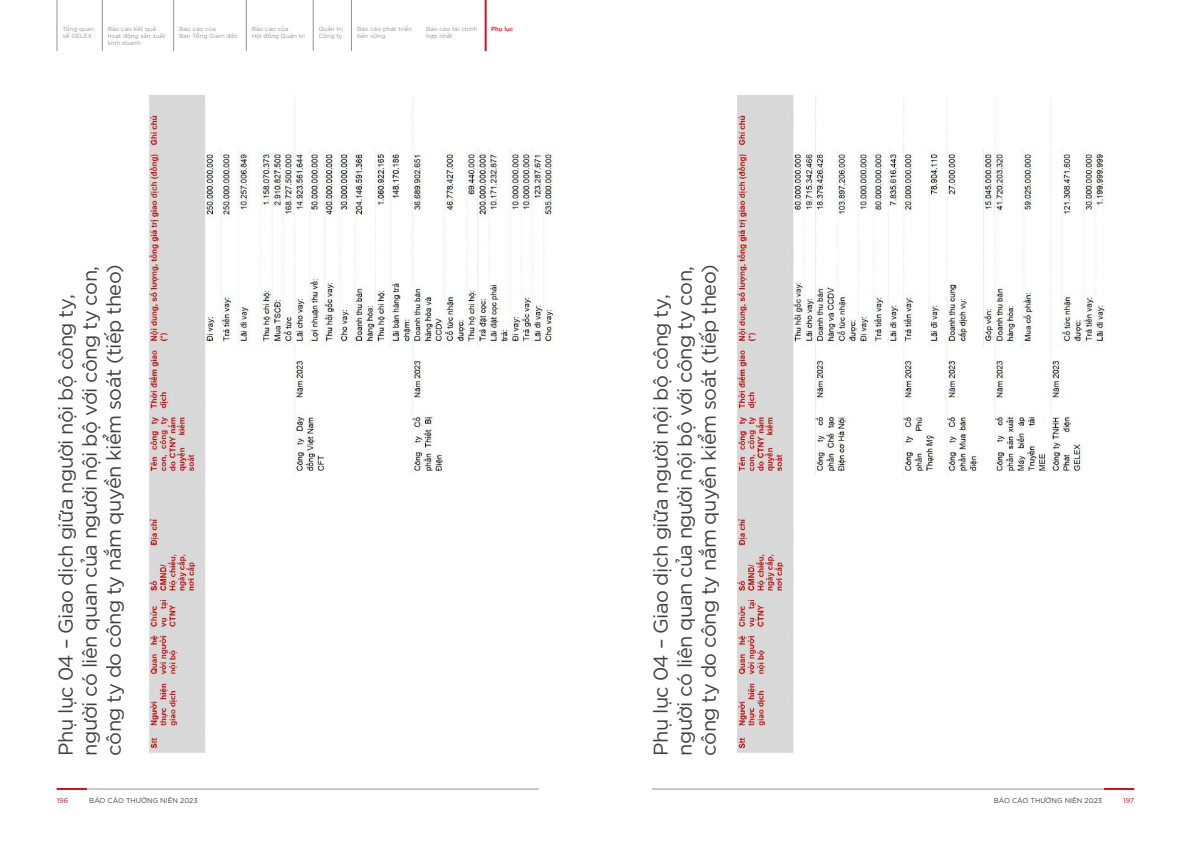
<style>
.page{position:relative;width:1191px;height:842px;background:#fff}
.page>*{position:absolute;margin:0;border:0;box-sizing:border-box;transform-origin:0 0}
.t1{font:20px/24px "SVN Gotham";letter-spacing:-.03em;color:#414042}
.t2{font:7px "SVN Gotham";color:#414042}
.t3{font:7px "SVN Gotham";color:#c41425}
.t4{font:6px/7.2px "SVN Gotham";color:#939598}
.t5{font:6px "SVN Gotham";color:#c41425}
</style>
<div class="page">
<hr style="left:57px;top:0;width:1px;height:51px;background:#939598">
<hr style="left:102px;top:0;width:1px;height:51px;background:#939598">
<hr style="left:173px;top:0;width:1px;height:51px;background:#939598">
<hr style="left:246px;top:0;width:1px;height:51px;background:#939598">
<hr style="left:313px;top:0;width:1px;height:51px;background:#939598">
<hr style="left:351px;top:0;width:1px;height:51px;background:#939598">
<hr style="left:484px;top:0;width:2px;height:51px;background:#c41425">
<hr style="left:57px;top:789px;width:482px;height:1px;background:#939598">
<hr style="left:57px;top:788px;width:30px;height:2px;background:#c41425">
<hr style="left:652px;top:789px;width:481px;height:1px;background:#939598">
<hr style="left:1104px;top:788px;width:30px;height:2px;background:#c41425">
<img style="left:146px;top:95px;width:408px;height:658px">
<img style="left:736px;top:95px;width:370px;height:658px">
<p class="t4" style="left:62px;top:25px;width:33px">Tổng quan về GELEX</p>
<p class="t4" style="left:108px;top:25px;width:59px">Báo cáo kết quả hoạt động sản xuất kinh doanh</p>
<p class="t4" style="left:179px;top:25px;width:60px">Báo cáo của<br>Ban Tổng Giám đốc</p>
<p class="t4" style="left:252px;top:25px;width:55px">Báo cáo của<br>Hội đồng Quản trị</p>
<p class="t4" style="left:319px;top:25px;width:26px">Quản trị<br>Công ty</p>
<p class="t4" style="left:357px;top:25px;width:57px">Báo cáo phát triển bền vững</p>
<p class="t4" style="left:426px;top:25px;width:53px">Báo cáo tài chính hợp nhất</p>
<p class="t5" style="left:491px;top:24px;width:24px">Phụ lục</p>
<p class="t1" style="left:52px;top:755px;width:493px;rotate:-90deg">Phụ lục 04 – Giao dịch giữa người nội bộ công ty, người có liên quan của người nội bộ với công ty con, công ty do công ty nắm quyền kiểm soát (tiếp theo)</p>
<p class="t1" style="left:647px;top:755px;width:493px;rotate:-90deg">Phụ lục 04 – Giao dịch giữa người nội bộ công ty, người có liên quan của người nội bộ với công ty con, công ty do công ty nắm quyền kiểm soát (tiếp theo)</p>
<p class="t3" style="left:57px;top:796px;width:13px">196</p>
<p class="t2" style="left:89px;top:796px;width:110px">BÁO CÁO THƯỜNG NIÊN 2023</p>
<p class="t2" style="left:993px;top:796px;width:110px">BÁO CÁO THƯỜNG NIÊN 2023</p>
<p class="t3" style="left:1123px;top:796px;width:13px">197</p>
</div>
